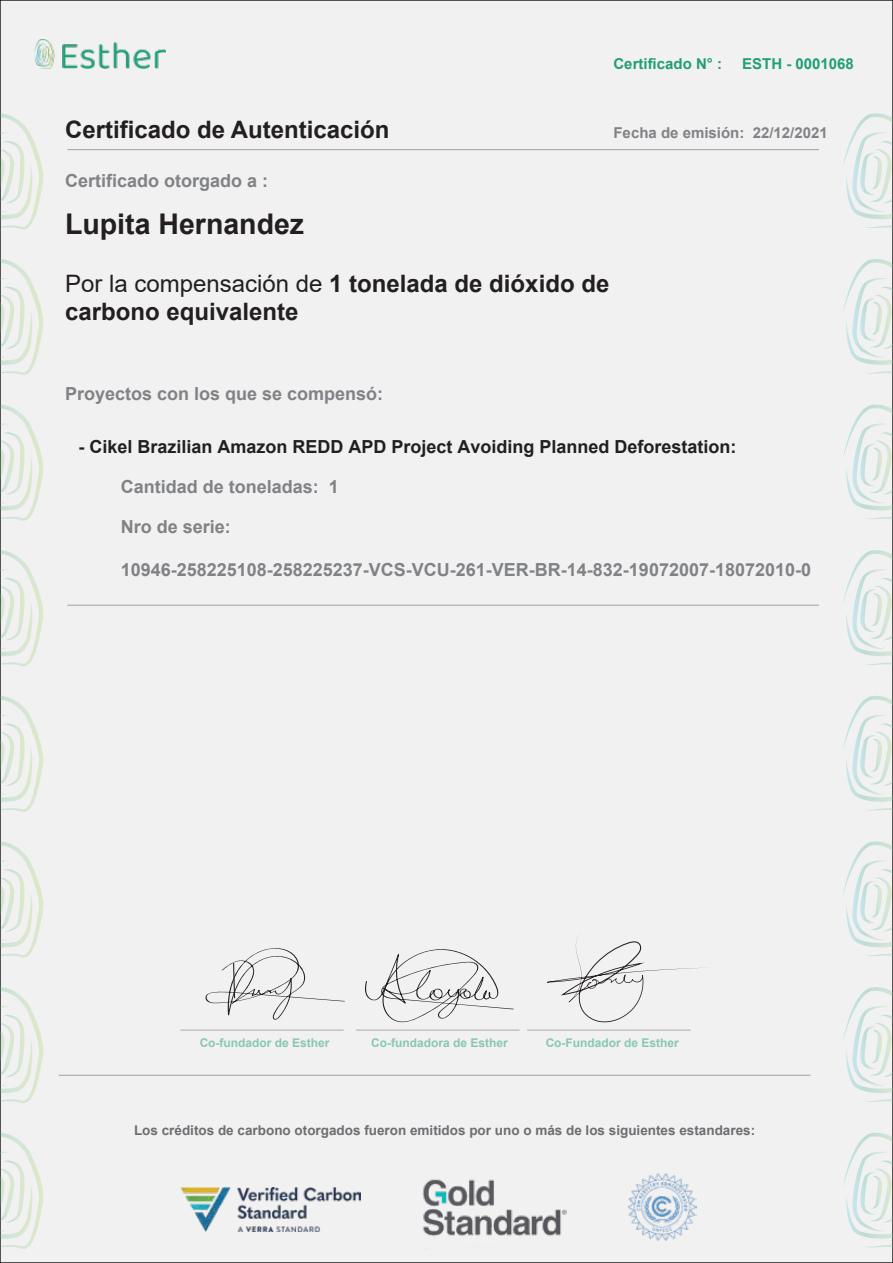
<style>
.page{position:relative;width:893px;height:1263px;background:#f1f1f2}
.page>*{position:absolute;margin:0;border:0;box-sizing:border-box;transform-origin:0 0}
.t1{font:700 28.5px "Arial";color:#231f20}
.t2{font:700 24px/28.8px "Arial";color:#231f20}
.t3{font:700 18px "Arial";color:#808285}
.t4{font:700 18px "Arial";color:#231f20}
.t5{font:700 15px "Arial";color:#229e78}
.t6{font:700 15px "Arial";color:#808285}
.t7{font:700 13.5px "Arial";color:#6d6e71}
.t8{font:700 12px "Arial";color:#229e78}
.s1{font-weight:400}
</style>
<div class="page">
<svg style="left:843px;top:113px;width:50px;height:116px"></svg>
<svg style="left:843px;top:259px;width:50px;height:116px"></svg>
<svg style="left:843px;top:404px;width:50px;height:117px"></svg>
<svg style="left:843px;top:550px;width:50px;height:116px"></svg>
<svg style="left:843px;top:696px;width:50px;height:116px"></svg>
<svg style="left:843px;top:841px;width:50px;height:117px"></svg>
<svg style="left:843px;top:987px;width:50px;height:116px"></svg>
<svg style="left:843px;top:1133px;width:50px;height:116px"></svg>
<svg style="left:0;top:113px;width:43px;height:116px"></svg>
<svg style="left:0;top:259px;width:43px;height:116px"></svg>
<svg style="left:0;top:404px;width:43px;height:117px"></svg>
<svg style="left:0;top:550px;width:43px;height:116px"></svg>
<svg style="left:0;top:696px;width:43px;height:116px"></svg>
<svg style="left:0;top:841px;width:43px;height:117px"></svg>
<svg style="left:0;top:987px;width:43px;height:116px"></svg>
<svg style="left:0;top:1133px;width:43px;height:116px"></svg>
<img style="left:34px;top:39px;width:132px;height:30px">
<hr style="left:67px;top:605px;width:752px;height:1px;background:#a7a9ac">
<hr style="left:67px;top:149px;width:752px;height:1px;background:#a7a9ac">
<hr style="left:59px;top:1075px;width:751px;height:1px;background:#a7a9ac">
<hr style="left:180px;top:1029px;width:164px;height:2px;background:#231f20">
<hr style="left:356px;top:1029px;width:164px;height:2px;background:#231f20">
<hr style="left:527px;top:1029px;width:164px;height:2px;background:#231f20">
<svg style="left:547px;top:937px;width:156px;height:86px"></svg>
<svg style="left:365px;top:949px;width:149px;height:74px"></svg>
<svg style="left:205px;top:948px;width:140px;height:72px"></svg>
<img style="left:181px;top:1188px;width:179px;height:43px">
<img style="left:423px;top:1179px;width:144px;height:58px">
<img style="left:628px;top:1173px;width:68px;height:68px">
<h2 class="t2" style="left:65px;top:115px;width:326px">Certificado de Autenticación</h2>
<p class="t3" style="left:65px;top:168px;width:205px">Certificado otorgado a :</p>
<p class="t5" style="left:613px;top:53px;width:110px">Certificado N° :</p>
<p class="t5" style="left:742px;top:53px;width:113px">ESTH - 0001068</p>
<p class="t6" style="left:613px;top:122px;width:216px">Fecha de emisión: 22/12/2021</p>
<h1 class="t1" style="left:65px;top:204px;width:241px">Lupita Hernandez</h1>
<h2 class="t2" style="left:65px;top:269px;width:546px"><span class="s1">Por la compensación de</span> 1 tonelada de dióxido de carbono equivalente</h2>
<p class="t3" style="left:65px;top:380px;width:320px">Proyectos con los que se compensó:</p>
<p class="t4" style="left:78px;top:434px;width:660px">- Cikel Brazilian Amazon REDD APD Project Avoiding Planned Deforestation:</p>
<p class="t3" style="left:121px;top:474px;width:220px">Cantidad de toneladas: 1</p>
<p class="t3" style="left:121px;top:514px;width:112px">Nro de serie:</p>
<p class="t3" style="left:121px;top:557px;width:692px">10946-258225108-258225237-VCS-VCU-261-VER-BR-14-832-19072007-18072010-0</p>
<p class="t8" style="left:200px;top:1034px;width:132px">Co-fundador de Esther</p>
<p class="t8" style="left:371px;top:1034px;width:138px">Co-fundadora de Esther</p>
<p class="t8" style="left:546px;top:1034px;width:135px">Co-Fundador de Esther</p>
<p class="t7" style="left:134px;top:1120px;width:623px">Los créditos de carbono otorgados fueron emitidos por uno o más de los siguientes estandares:</p>
</div>
